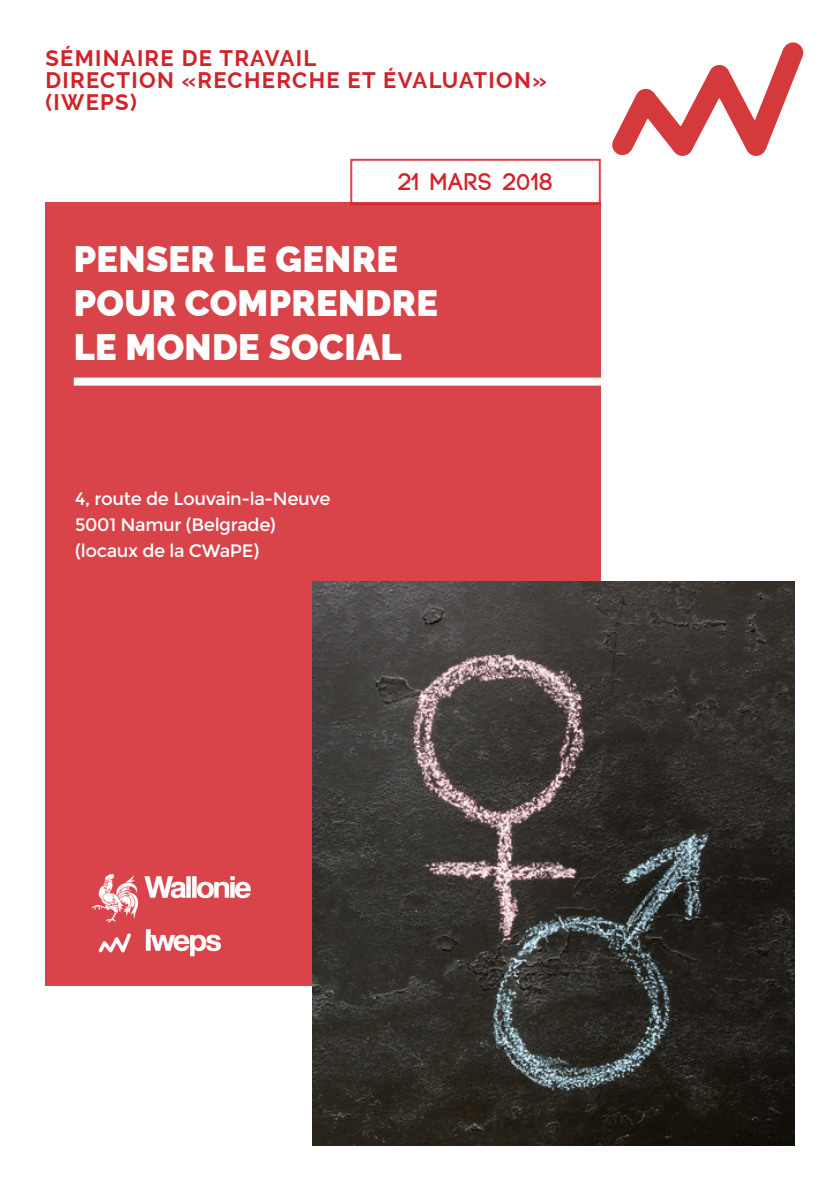
<style>
.page{position:relative;width:840px;height:1191px;background:#fff}
.page>*{position:absolute;margin:0;border:0;box-sizing:border-box;transform-origin:0 0}
.t1{font:900 36px/44px "Raleway";letter-spacing:.01em;color:#fff}
.t2{font:700 24px "Code";letter-spacing:.06em;color:#d1232a}
.t3{font:700 22px/22px "Raleway";letter-spacing:.06em;color:#d1232a}
.t4{font:18px/26px "Montserrat";letter-spacing:-.02em;color:#fff}
</style>
<div class="page">
<div style="left:45px;top:202px;width:555px;height:784px;background:#d8444a"></div>
<img style="left:312px;top:581px;width:482px;height:564px">
<div style="left:350px;top:159px;width:250px;height:46px;border:2px solid #d1232a"></div>
<div style="left:74px;top:377px;width:728px;height:8px;background:#fff"></div>
<img style="left:91px;top:873px;width:160px;height:84px">
<svg style="left:612px;top:42px;width:192px;height:114px"></svg>
<p class="t3" style="left:45px;top:47px;width:502px">SÉMINAIRE DE TRAVAIL<br>DIRECTION «RECHERCHE ET ÉVALUATION» (IWEPS)</p>
<p class="t2" style="left:398px;top:169px;width:156px">21 MARS 2018</p>
<p class="t1" style="left:74px;top:237px;width:365px">PENSER LE GENRE<br>POUR COMPRENDRE<br>LE MONDE SOCIAL</p>
<p class="t4" style="left:75px;top:486px;width:257px">4, route de Louvain-la-Neuve<br>5001 Namur (Belgrade) (locaux de la CWaPE)</p>
</div>
